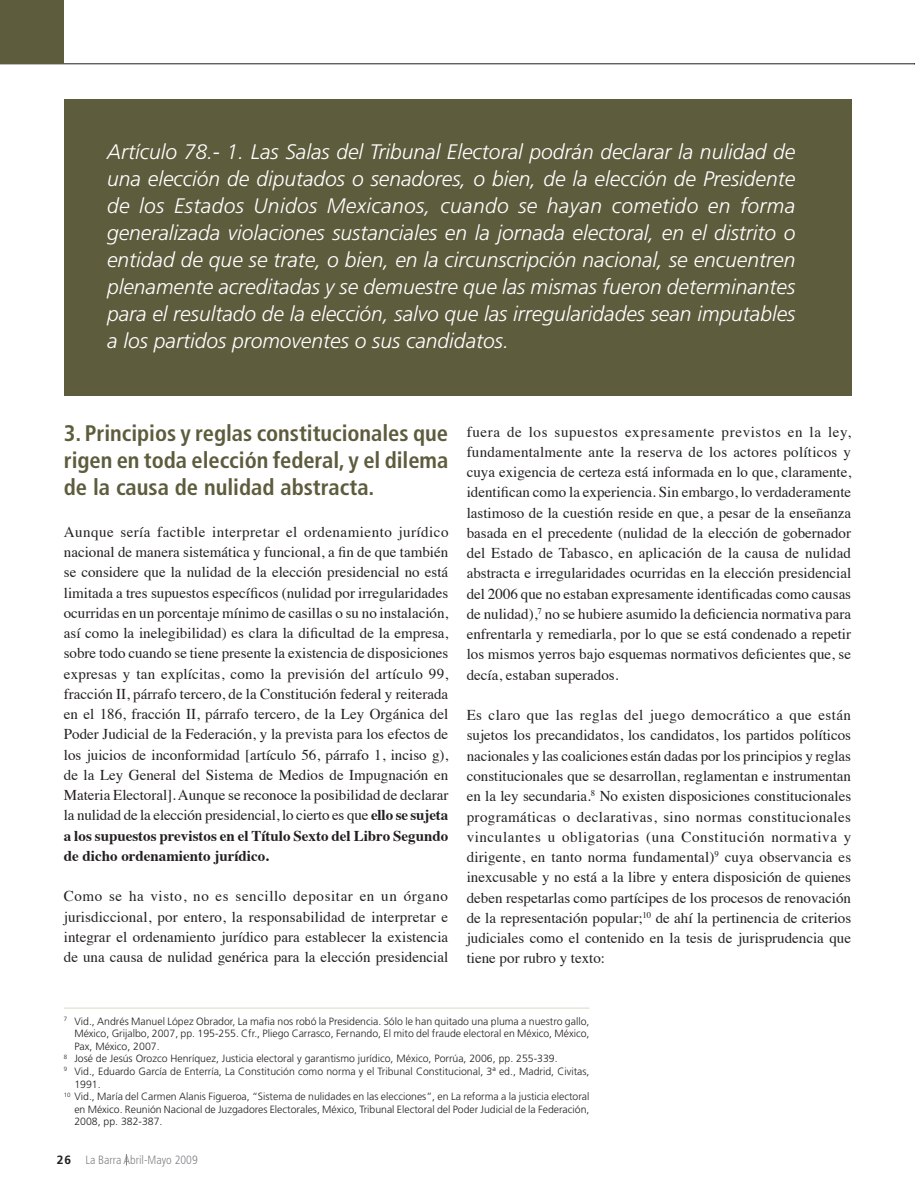
<style>
.page{position:relative;width:915px;height:1191px;background:#fff}
.page>*{position:absolute;margin:0;border:0;box-sizing:border-box;transform-origin:0 0}
.t1{font:700 condensed 22.5px/27px "Frutiger";color:#5d5c3d;text-align:justify}
.t2{font:italic 300 21px/27px "Frutiger";color:#fff;text-align:justify}
.t3{font:15px/20.2px "Times";color:#231f20;text-align:justify}
.t4{font:300 condensed 12px "Frutiger";color:#808285}
.t5{font:300 10.5px "Frutiger";color:#231f20}
.s1{font-weight:700}
.s2{font-weight:700;font-stretch:normal;color:#231f20}
</style>
<div class="page">
<hr style="left:0;top:64px;width:914px;height:1px;background:#231f20">
<hr style="left:64px;top:1007px;width:525px;height:1px;background:#dad8c5">
<div style="left:64px;top:99px;width:787px;height:296px;background:#5d5c3d"></div>
<div style="left:0;top:0;width:64px;height:64px;background:#5d5c3d"></div>
<p class="t2" style="left:107px;top:138px;width:689px">Artículo 78.- 1. Las Salas del Tribunal Electoral podrán declarar la nulidad de una elección de diputados o senadores, o bien, de la elección de Presidente de los Estados Unidos Mexicanos, cuando se hayan cometido en forma generalizada violaciones sustanciales en la jornada electoral, en el distrito o entidad de que se trate, o bien, en la circunscripción nacional, se encuentren plenamente acreditadas y se demuestre que las mismas fueron determinantes para el resultado de la elección, salvo que las irregularidades sean imputables a los partidos promoventes o sus candidatos.</p>
<h1 class="t1" style="left:64px;top:419px;width:386px">3. Principios y reglas constitucionales que rigen en toda elección federal, y el dilema de la causa de nulidad abstracta.</h1>
<p class="t3" style="left:64px;top:520px;width:386px">Aunque sería factible interpretar el ordenamiento jurídico nacional de manera sistemática y funcional, a fin de que también se considere que la nulidad de la elección presidencial no está limitada a tres supuestos específicos (nulidad por irregularidades ocurridas en un porcentaje mínimo de casillas o su no instalación, así como la inelegibilidad) es clara la dificultad de la empresa, sobre todo cuando se tiene presente la existencia de disposiciones expresas y tan explícitas, como la previsión del artículo 99, fracción II, párrafo tercero, de la Constitución federal y reiterada en el 186, fracción II, párrafo tercero, de la Ley Orgánica del Poder Judicial de la Federación, y la prevista para los efectos de los juicios de inconformidad [artículo 56, párrafo 1, inciso g), de la Ley General del Sistema de Medios de Impugnación en Materia Electoral]. Aunque se reconoce la posibilidad de declarar la nulidad de la elección presidencial, lo cierto es que <span class="s1">ello se sujeta a los supuestos previstos en el Título Sexto del Libro Segundo de dicho ordenamiento jurídico.</span></p>
<p class="t3" style="left:64px;top:885px;width:386px">Como se ha visto, no es sencillo depositar en un órgano jurisdiccional, por entero, la responsabilidad de interpretar e integrar el ordenamiento jurídico para establecer la existencia de una causa de nulidad genérica para la elección presidencial</p>
<p class="t3" style="left:466px;top:420px;width:386px">fuera de los supuestos expresamente previstos en la ley, fundamentalmente ante la reserva de los actores políticos y cuya exigencia de certeza está informada en lo que, claramente, identifican como la experiencia. Sin embargo, lo verdaderamente lastimoso de la cuestión reside en que, a pesar de la enseñanza basada en el precedente (nulidad de la elección de gobernador del Estado de Tabasco, en aplicación de la causa de nulidad abstracta e irregularidades ocurridas en la elección presidencial del 2006 que no estaban expresamente identificadas como causas de nulidad),<sup>7</sup> no se hubiere asumido la deficiencia normativa para enfrentarla y remediarla, por lo que se está condenado a repetir los mismos yerros bajo esquemas normativos deficientes que, se decía, estaban superados.</p>
<p class="t3" style="left:466px;top:703px;width:386px">Es claro que las reglas del juego democrático a que están sujetos los precandidatos, los candidatos, los partidos políticos nacionales y las coaliciones están dadas por los principios y reglas constitucionales que se desarrollan, reglamentan e instrumentan en la ley secundaria.<sup>8</sup> No existen disposiciones constitucionales programáticas o declarativas, sino normas constitucionales vinculantes u obligatorias (una Constitución normativa y dirigente, en tanto norma fundamental)<sup>9</sup> cuya observancia es inexcusable y no está a la libre y entera disposición de quienes deben respetarlas como partícipes de los procesos de renovación de la representación popular;<sup>10</sup> de ahí la pertinencia de criterios judiciales como el contenido en la tesis de jurisprudencia que tiene por rubro y texto:</p>
<p class="t5" style="left:64px;top:1015px;width:527px"><sup>7</sup> Vid., Andrés Manuel López Obrador, La mafia nos robó la Presidencia. Sólo le han quitado una pluma a nuestro gallo,</p>
<p class="t5" style="left:74px;top:1027px;width:516px">México, Grijalbo, 2007, pp. 195-255. Cfr., Pliego Carrasco, Fernando, El mito del fraude electoral en México, México,</p>
<p class="t5" style="left:74px;top:1040px;width:87px">Pax, México, 2007.</p>
<p class="t5" style="left:64px;top:1052px;width:495px"><sup>8</sup> José de Jesús Orozco Henríquez, Justicia electoral y garantismo jurídico, México, Porrúa, 2006, pp. 255-339.</p>
<p class="t5" style="left:64px;top:1065px;width:527px"><sup>9</sup> Vid., Eduardo García de Enterría, La Constitución como norma y el Tribunal Constitucional, 3ª ed., Madrid, Civitas,</p>
<p class="t5" style="left:74px;top:1078px;width:28px">1991.</p>
<p class="t5" style="left:64px;top:1090px;width:527px"><sup>10</sup> Vid., María del Carmen Alanis Figueroa, “Sistema de nulidades en las elecciones”, en La reforma a la justicia electoral</p>
<p class="t5" style="left:74px;top:1103px;width:516px">en México. Reunión Nacional de Juzgadores Electorales, México, Tribunal Electoral del Poder Judicial de la Federación,</p>
<p class="t5" style="left:74px;top:1115px;width:90px">2008, pp. 382-387.</p>
<p class="t4" style="left:57px;top:1153px;width:142px"><span class="s2">26</span> La Barra Abril-Mayo 2009</p>
</div>
